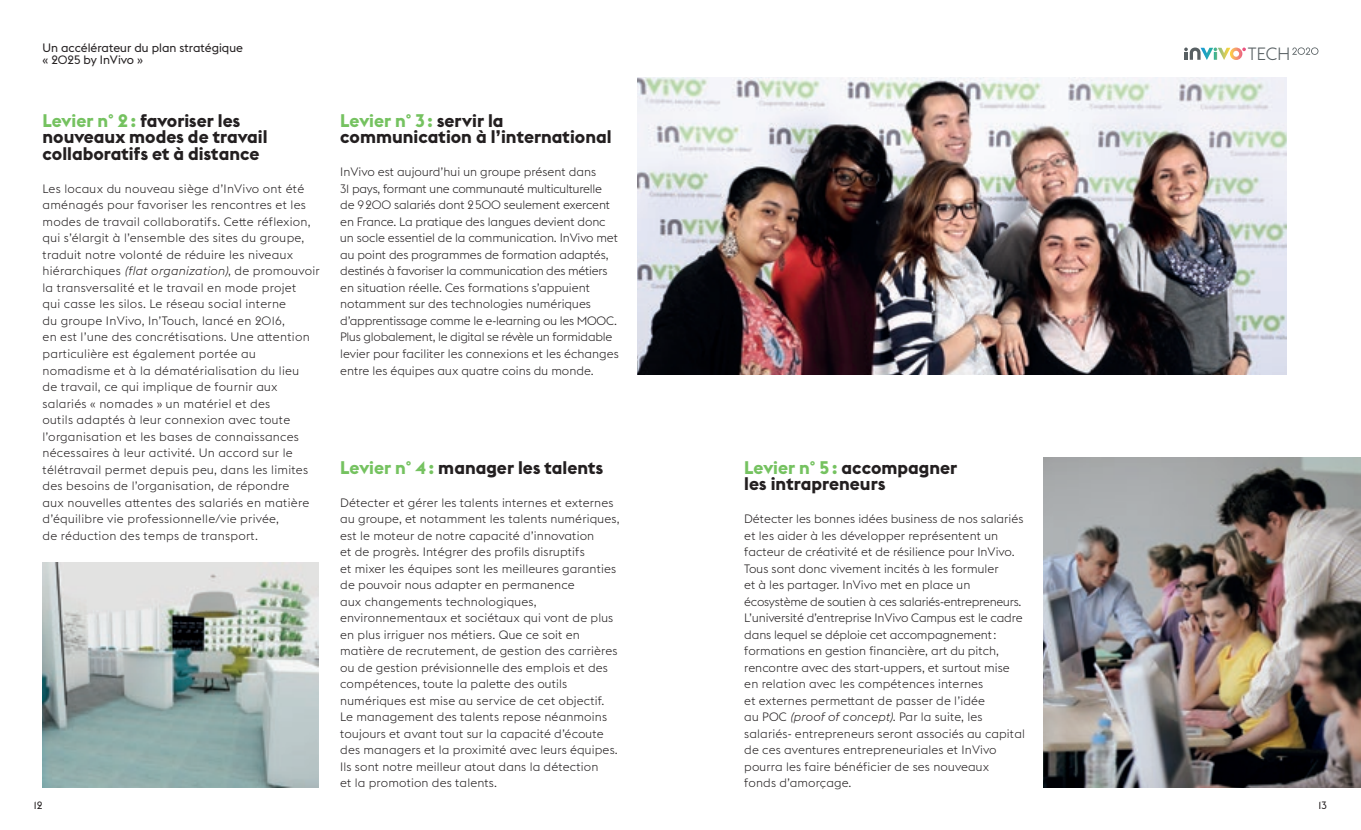
<style>
.page{position:relative;width:1361px;height:830px;background:#fff}
.page>*{position:absolute;margin:0;border:0;box-sizing:border-box;transform-origin:0 0}
.t1{font:700 18px/16.5px "Euclid Flex";color:#231f20}
.t2{font:300 17.55px "Euclid Flex";color:#586063}
.t3{font:300 12px/16.5px "Euclid Flex";letter-spacing:.01em;color:#231f20}
.t4{font:300 12px/16.5px "Euclid Flex";letter-spacing:-.01em;color:#231f20}
.t5{font:12px/12px "Euclid Flex";color:#231f20}
.t6{font:10.5px "Euclid Flex";color:#231f20}
.s1{color:#75c260}
.s2{font-style:italic}
</style>
<div class="page">
<svg style="left:1184px;top:47px;width:62px;height:13px"></svg>
<svg style="left:1292px;top:47px;width:26px;height:8px"></svg>
<img style="left:638px;top:77px;width:649px;height:297px">
<img style="left:1043px;top:457px;width:318px;height:330px">
<img style="left:43px;top:562px;width:275px;height:225px">
<p class="t5" style="left:43px;top:42px;width:202px">Un accélérateur du plan stratégique « 2025 by InVivo »</p>
<h1 class="t1" style="left:43px;top:112px;width:226px"><span class="s1">Levier n° 2:</span> favoriser les nouveaux modes de travail collaboratifs et à distance</h1>
<p class="t3" style="left:43px;top:180px;width:279px">Les locaux du nouveau siège d’InVivo ont été aménagés pour favoriser les rencontres et les modes de travail collaboratifs. Cette réflexion, qui s’élargit à l’ensemble des sites du groupe, traduit notre volonté de réduire les niveaux hiérarchiques <span class="s2">(flat organization)</span>, de promouvoir la transversalité et le travail en mode projet<br>qui casse les silos. Le réseau social interne<br>du groupe InVivo, In’Touch, lancé en 2016,<br>en est l’une des concrétisations. Une attention particulière est également portée au nomadisme et à la dématérialisation du lieu<br>de travail, ce qui implique de fournir aux salariés « nomades » un matériel et des<br>outils adaptés à leur connexion avec toute l’organisation et les bases de connaissances nécessaires à leur activité. Un accord sur le télétravail permet depuis peu, dans les limites des besoins de l’organisation, de répondre<br>aux nouvelles attentes des salariés en matière d’équilibre vie professionnelle/vie privée,<br>de réduction des temps de transport.</p>
<h1 class="t1" style="left:340px;top:112px;width:273px"><span class="s1">Levier n° 3:</span> servir la communication à l’international</h1>
<p class="t4" style="left:340px;top:164px;width:280px">InVivo est aujourd’hui un groupe présent dans<br>31 pays, formant une communauté multiculturelle de 9200 salariés dont 2500 seulement exercent en France. La pratique des langues devient donc un socle essentiel de la communication. InVivo met au point des programmes de formation adaptés, destinés à favoriser la communication des métiers en situation réelle. Ces formations s’appuient notamment sur des technologies numériques d’apprentissage comme le e-learning ou les MOOC.<br>Plus globalement, le digital se révèle un formidable levier pour faciliter les connexions et les échanges entre les équipes aux quatre coins du monde.</p>
<h1 class="t1" style="left:340px;top:459px;width:264px"><span class="s1">Levier n° 4:</span> manager les talents</h1>
<p class="t3" style="left:340px;top:494px;width:281px">Détecter et gérer les talents internes et externes au groupe, et notamment les talents numériques, est le moteur de notre capacité d’innovation<br>et de progrès. Intégrer des profils disruptifs<br>et mixer les équipes sont les meilleures garanties de pouvoir nous adapter en permanence<br>aux changements technologiques, environnementaux et sociétaux qui vont de plus en plus irriguer nos métiers. Que ce soit en matière de recrutement, de gestion des carrières ou de gestion prévisionnelle des emplois et des compétences, toute la palette des outils numériques est mise au service de cet objectif.<br>Le management des talents repose néanmoins toujours et avant tout sur la capacité d’écoute des managers et la proximité avec leurs équipes.<br>Ils sont notre meilleur atout dans la détection<br>et la promotion des talents.</p>
<h1 class="t1" style="left:744px;top:459px;width:214px"><span class="s1">Levier n° 5:</span> accompagner les intrapreneurs</h1>
<p class="t3" style="left:744px;top:510px;width:282px">Détecter les bonnes idées business de nos salariés et les aider à les développer représentent un facteur de créativité et de résilience pour InVivo.<br>Tous sont donc vivement incités à les formuler<br>et à les partager. InVivo met en place un écosystème de soutien à ces salariés-entrepreneurs.<br>L’université d’entreprise InVivo Campus est le cadre dans lequel se déploie cet accompagnement: formations en gestion financière, art du pitch, rencontre avec des start-uppers, et surtout mise en relation avec les compétences internes<br>et externes permettant de passer de l’idée<br>au POC <span class="s2">(proof of concept)</span>. Par la suite, les salariés- entrepreneurs seront associés au capital de ces aventures entrepreneuriales et InVivo pourra les faire bénéficier de ses nouveaux<br>fonds d’amorçage.</p>
<h2 class="t2" style="left:1248px;top:44px;width:44px">TECH</h2>
<p class="t6" style="left:34px;top:798px;width:10px">12</p>
<p class="t6" style="left:1318px;top:798px;width:10px">13</p>
</div>
